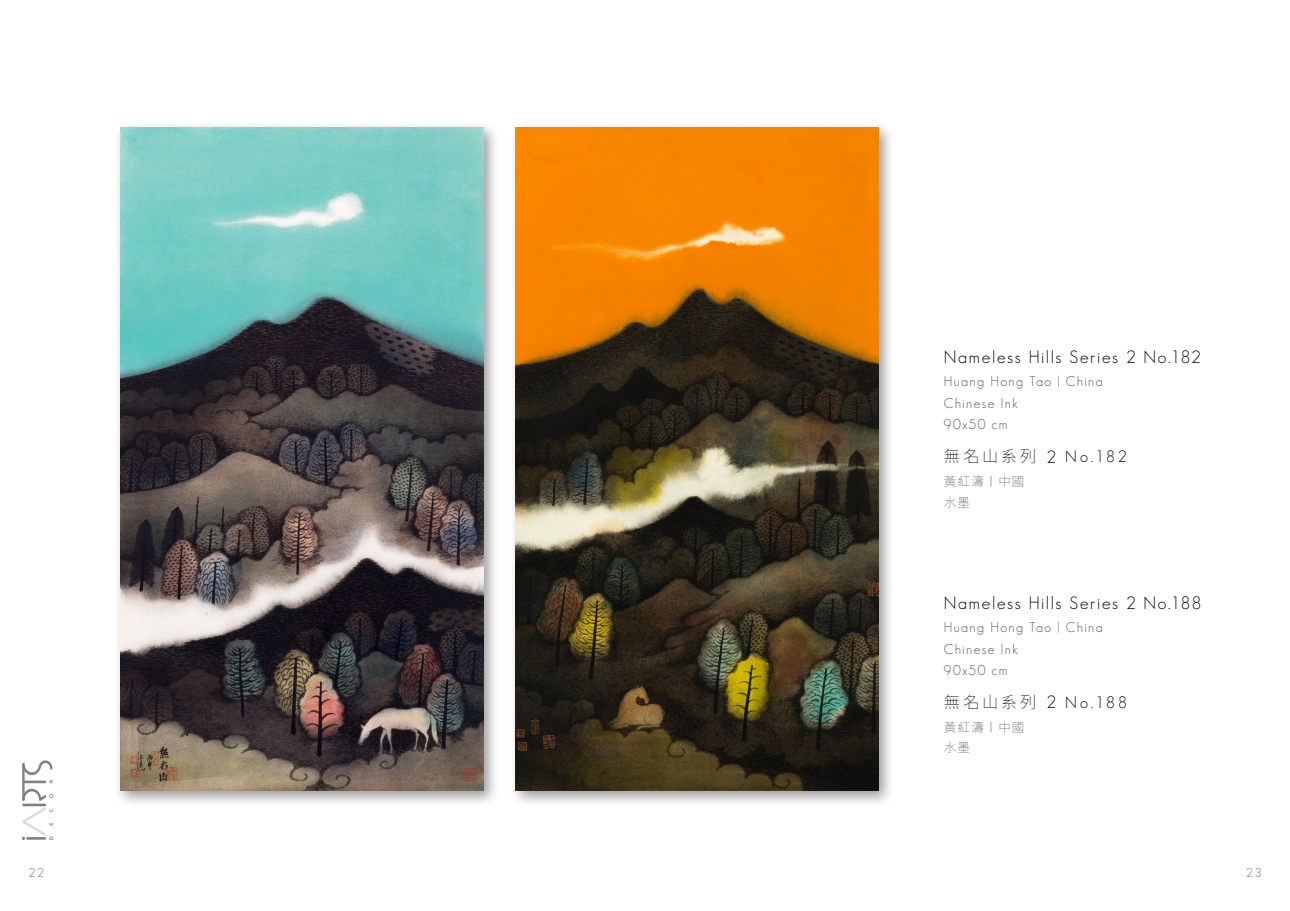
<style>
.page{position:relative;width:1290px;height:911px;background:#fff}
.page>*{position:absolute;margin:0;border:0;box-sizing:border-box;transform-origin:0 0}
.t1{font:300 17.5px "Geosans";letter-spacing:.095em;color:#000}
.t2{font:300 16.25px "Geosans";letter-spacing:.175em;color:#000}
.t3{font:300 13.75px/21.2px "Geosans";letter-spacing:.1em;color:#595757}
.t4{font:100 12.5px/20.6px "Noto Sans TC";letter-spacing:.1em;color:#595757}
.t5{font:300 12.5px "Geosans";color:#727171}
.s1{font-family:"Noto Sans TC";font-weight:100}
.s2{font-size:17.5px}
.s3{font-family:"Geosans";font-weight:300;font-size:13.75px}
</style>
<div class="page">
<hr style="left:22px;top:803px;width:24px;height:3px;background:#000">
<svg style="left:22px;top:760px;width:31px;height:41px"></svg>
<svg style="left:22px;top:807px;width:31px;height:33px"></svg>
<div style="left:113px;top:121px;width:387px;height:686px;background:#000;opacity:.4"></div>
<img style="left:120px;top:128px;width:363px;height:663px">
<div style="left:509px;top:121px;width:386px;height:686px;background:#000;opacity:.4"></div>
<img style="left:516px;top:128px;width:363px;height:663px">
<p class="t1" style="left:944px;top:347px;width:258px">Nameless Hills Series 2 No.182</p>
<p class="t3" style="left:944px;top:371px;width:160px">Huang Hong Tao | China<br>Chinese Ink<br>90x50 cm</p>
<p class="t2" style="left:944px;top:447px;width:184px"><span class="s1">無名山系列</span> <span class="s2">2</span> No.182</p>
<p class="t4" style="left:944px;top:471px;width:82px">黃紅濤 <span class="s3">|</span> 中國水墨</p>
<p class="t1" style="left:944px;top:593px;width:259px">Nameless Hills Series 2 No.188</p>
<p class="t3" style="left:944px;top:617px;width:160px">Huang Hong Tao | China<br>Chinese Ink<br>90x50 cm</p>
<p class="t2" style="left:944px;top:693px;width:185px"><span class="s1">無名山系列</span> <span class="s2">2</span> No.188</p>
<p class="t4" style="left:944px;top:717px;width:82px">黃紅濤 <span class="s3">|</span> 中國水墨</p>
<p class="t5" style="left:28px;top:865px;width:17px">22</p>
<p class="t5" style="left:1246px;top:865px;width:17px">23</p>
</div>
